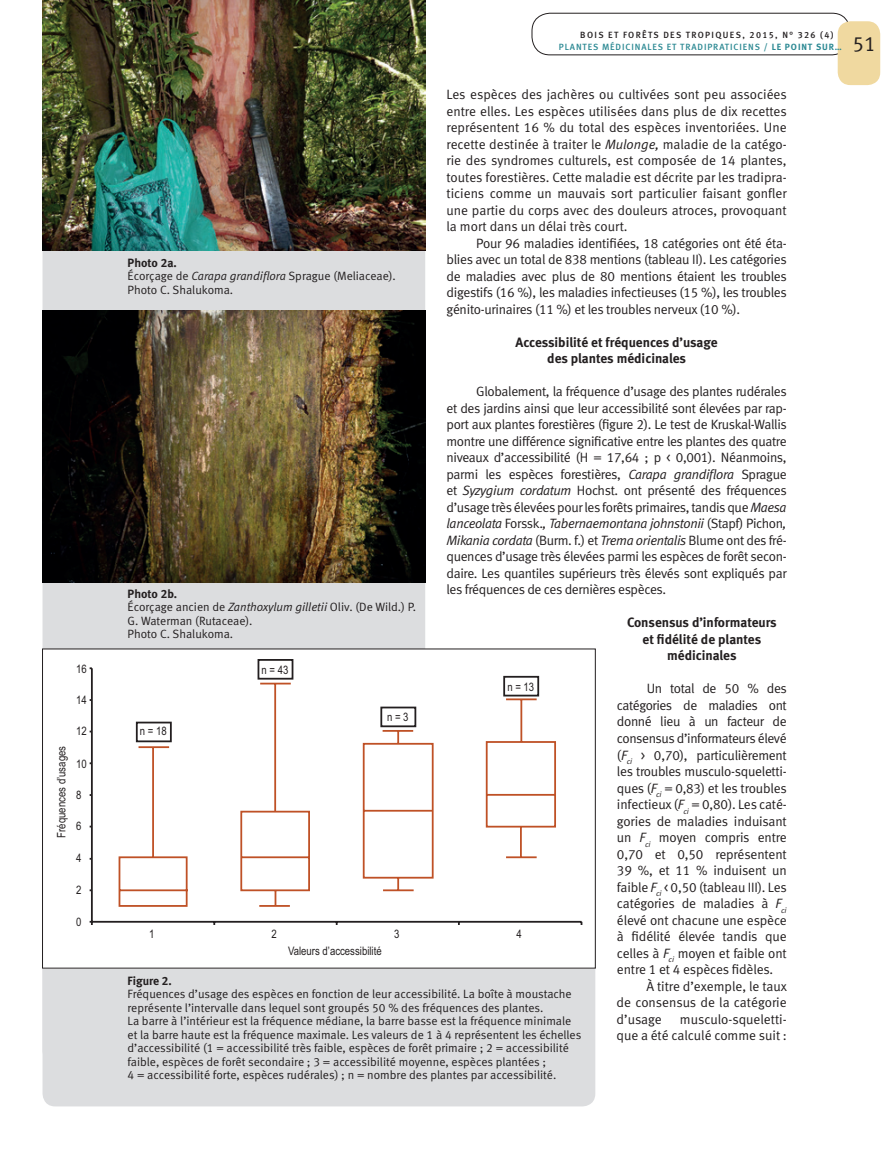
<style>
.page{position:relative;width:893px;height:1149px;background:#fff}
.page>*{position:absolute;margin:0;border:0;box-sizing:border-box;transform-origin:0 0}
.t1{font:21px "Meta Normal LF";color:#231f20}
.t2{font:13.5px/16.5px "Meta Normal LF";letter-spacing:-.01em;color:#231f20;text-align:justify}
.t3{font:13.5px/16.5px "Meta Bold LF";color:#231f20;text-align:center}
.t4{font:12px/13.5px "Meta Normal LF";color:#231f20}
.t5{font:12px "Meta Bold LF";color:#231f20}
.t6{font:11.7px "Arial Narrow";color:#231f20}
.t7{font:9px/12px "Meta Medium LF";letter-spacing:.1em;color:#231f20}
.s1{color:#2c8993}
.s2{font-family:"Meta Bold LF";color:#2c8993}
.s3{font-style:italic}
</style>
<div class="page">
<div style="left:531px;top:13px;width:319px;height:42px;border:1px solid #231f20;border-radius:18px"></div>
<div style="left:838px;top:21px;width:42px;height:64px;background:#f0d9a0;border-radius:13px"></div>
<div style="left:43px;top:250px;width:382px;height:398px;background:#dcdddf"></div>
<div style="left:43px;top:651px;width:552px;height:455px;background:#dcdddf;border-radius:13px"></div>
<img style="left:43px;top:311px;width:382px;height:271px">
<div style="left:43px;top:648px;width:552px;height:319px;background:#fff"></div>
<svg style="left:118px;top:681px;width:438px;height:226px"></svg>
<hr style="left:91px;top:668px;width:2px;height:253px;background:#231f20">
<hr style="left:92px;top:920px;width:489px;height:2px;background:#231f20">
<div style="left:136px;top:721px;width:36px;height:21px;border:2px solid #231f20"></div>
<div style="left:258px;top:658px;width:35px;height:21px;border:2px solid #231f20"></div>
<div style="left:380px;top:706px;width:36px;height:21px;border:2px solid #231f20"></div>
<div style="left:503px;top:675px;width:36px;height:21px;border:2px solid #231f20"></div>
<img style="left:43px;top:0;width:382px;height:250px">
<p class="t6" style="left:53px;top:837px;width:93px;rotate:-90deg">Fréquences d’usages</p>
<p class="t7" style="left:559px;top:28px;width:284px;text-indent:21px">BOIS ET FORÊTS DES TROPIQUES, 2015, N° 326 (4)<br><span class="s1">PLANTES MÉDICINALES ET TRADIPRATICIENS</span> <span class="s2">/ LE POINT SUR…</span></p>
<h1 class="t1" style="left:852px;top:32px;width:25px">51</h1>
<p class="t2" style="left:446px;top:86px;width:342px">Les espèces des jachères ou cultivées sont peu associées entre elles. Les espèces utilisées dans plus de dix recettes représentent 16 % du total des espèces inventoriées. Une recette destinée à traiter le <span class="s3">Mulonge,</span> maladie de la catégo&shy;rie des syndromes culturels, est composée de 14 plantes, toutes forestières. Cette maladie est décrite par les tradipra&shy;ticiens comme un mauvais sort particulier faisant gonfler une partie du corps avec des douleurs atroces, provoquant la mort dans un délai très court.</p>
<p class="t2" style="left:446px;top:234px;width:342px;text-indent:30px">Pour 96 maladies identifiées, 18 catégories ont été éta&shy;blies avec un total de 838 mentions (tableau II). Les catégories de maladies avec plus de 80 mentions étaient les troubles digestifs (16 %), les maladies infectieuses (15 %), les troubles génito-urinaires (11 %) et les troubles nerveux (10 %).</p>
<p class="t3" style="left:516px;top:333px;width:203px">Accessibilité et fréquences d’usage des plantes médicinales</p>
<p class="t2" style="left:446px;top:383px;width:342px;text-indent:30px">Globalement, la fréquence d’usage des plantes rudérales et des jardins ainsi que leur accessibilité sont élevées par rap&shy;port aux plantes forestières (figure 2). Le test de Kruskal-Wallis montre une différence significative entre les plantes des quatre niveaux d’accessibilité (H = 17,64 ; p &lt; 0,001). Néanmoins, parmi les espèces forestières, <span class="s3">Carapa grandiflora</span> Sprague et <span class="s3">Syzygium cordatum</span> Hochst. ont présenté des fréquences d’usage très élevées pour les forêts primaires, tandis que <span class="s3">Maesa lanceolata</span> Forssk.<span class="s3">, Tabernaemontana johnstonii</span> (Stapf) Pichon<span class="s3">, Mikania cordata</span> (Burm. f.) et <span class="s3">Trema orientalis</span> Blume ont des fré&shy;quences d’usage très élevées parmi les espèces de forêt secon&shy;daire. Les quantiles supérieurs très élevés sont expliqués par les fréquences de ces dernières espèces.</p>
<p class="t3" style="left:627px;top:614px;width:151px">Consensus d’informateurs et fidélité de plantes médicinales</p>
<p class="t2" style="left:617px;top:680px;width:171px;text-indent:30px">Un total de 50 % des catégories de maladies ont donné lieu à un facteur de consensus d’informateurs élevé (<span class="s3">F</span><sub>ci</sub> &gt; 0,70), particulièrement les troubles musculo-squeletti&shy;ques (<span class="s3">F</span><sub>ci</sub> = 0,83) et les troubles infectieux (<span class="s3">F</span><sub>ci</sub> = 0,80). Les caté&shy;gories de maladies induisant un <span class="s3">F</span><sub>ci</sub> moyen compris entre 0,70 et 0,50 représentent 39 %, et 11 % induisent un faible <span class="s3">F</span><sub>ci</sub> &lt; 0,50 (tableau III). Les catégories de maladies à <span class="s3">F</span><sub>ci </sub>élevé ont chacune une espèce à fidélité élevée tandis que celles à <span class="s3">F</span><sub>ci</sub> moyen et faible ont entre 1 et 4 espèces fidèles.</p>
<p class="t2" style="left:617px;top:977px;width:172px;text-indent:30px">À titre d’exemple, le taux de consensus de la catégorie d’usage</p>
<p class="t5" style="left:128px;top:255px;width:51px">Photo 2a.</p>
<p class="t4" style="left:128px;top:269px;width:270px">Écorçage de <span class="s3">Carapa grandiflora</span> Sprague (Meliaceae).<br>Photo C. Shalukoma.</p>
<p class="t5" style="left:128px;top:586px;width:51px">Photo 2b.</p>
<p class="t4" style="left:128px;top:600px;width:290px">Écorçage ancien de <span class="s3">Zanthoxylum gilletii</span> Oliv. (De Wild.) P.<br>G. Waterman (Rutaceae).<br>Photo C. Shalukoma.</p>
<p class="t6" style="left:76px;top:660px;width:12px">16</p>
<p class="t6" style="left:262px;top:660px;width:28px">n = 43</p>
<p class="t6" style="left:507px;top:677px;width:28px">n = 13</p>
<p class="t6" style="left:76px;top:691px;width:12px">14</p>
<p class="t6" style="left:387px;top:708px;width:23px">n = 3</p>
<p class="t6" style="left:76px;top:722px;width:12px">12</p>
<p class="t6" style="left:140px;top:722px;width:28px">n = 18</p>
<p class="t6" style="left:76px;top:755px;width:12px">10</p>
<p class="t6" style="left:76px;top:786px;width:7px">8</p>
<p class="t6" style="left:76px;top:817px;width:7px">6</p>
<p class="t6" style="left:76px;top:849px;width:7px">4</p>
<p class="t6" style="left:76px;top:881px;width:7px">2</p>
<p class="t6" style="left:76px;top:912px;width:7px">0</p>
<p class="t6" style="left:149px;top:924px;width:7px">1</p>
<p class="t6" style="left:272px;top:924px;width:7px">2</p>
<p class="t6" style="left:394px;top:924px;width:7px">3</p>
<p class="t6" style="left:516px;top:924px;width:7px">4</p>
<p class="t6" style="left:288px;top:942px;width:95px">Valeurs d’accessibilité</p>
<p class="t5" style="left:128px;top:973px;width:46px">Figure 2.</p>
<p class="t4" style="left:128px;top:987px;width:455px">Fréquences d’usage des espèces en fonction de leur accessibilité. La boîte à moustache représente l’intervalle dans lequel sont groupés 50 % des fréquences des plantes.<br>La barre à l’intérieur est la fréquence médiane, la barre basse est la fréquence minimale et la barre haute est la fréquence maximale. Les valeurs de 1 à 4 représentent les échelles d’accessibilité (1 = accessibilité très faible, espèces de forêt primaire ; 2 = accessibilité faible, espèces de forêt secondaire ; 3 = accessibilité moyenne, espèces plantées ;<br>4 = accessibilité forte, espèces rudérales) ; n = nombre des plantes par accessibilité.</p>
<p class="t2" style="left:617px;top:1010px;width:172px;text-align:right">musculo-squeletti-<br>que a été calculé comme suit :</p>
</div>
